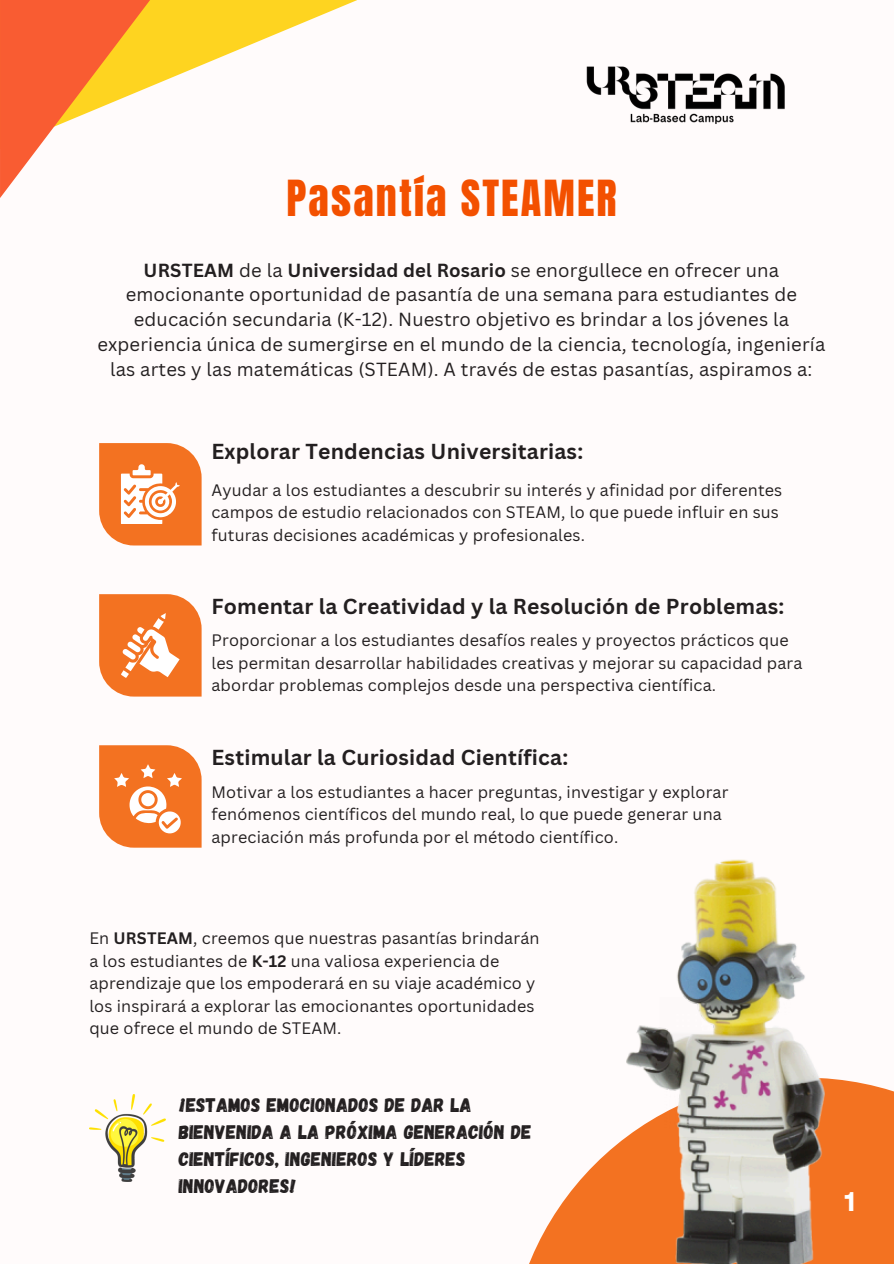
<style>
.page{position:relative;width:894px;height:1264px;background:#fff}
.page>*{position:absolute;margin:0;border:0;box-sizing:border-box;transform-origin:0 0}
.t1{font:42.3px "Anton";letter-spacing:.05em;color:#f35000}
.t2{font:700 27px "Garet";color:#fff}
.t3{font:700 21.15px "Canva Sans";letter-spacing:.01em;color:#231f20}
.t4{font:19.65px/27px "Gagalin";letter-spacing:.01em;color:#231f20}
.t5{font:18.45px/24.8px "Canva Sans";letter-spacing:.01em;color:#231f20;text-align:center}
.t6{font:16.2px/22.5px "Canva Sans";letter-spacing:.01em;color:#231f20}
.s1{font-weight:700}
</style>
<div class="page">
<div style="left:0;top:0;width:893px;height:1263px;background:#fffbfb"></div>
<svg style="left:150px;top:0;width:207px;height:87px"></svg>
<svg style="left:0;top:0;width:150px;height:198px"></svg>
<svg style="left:99px;top:443px;width:102px;height:102px"></svg>
<svg style="left:99px;top:594px;width:102px;height:102px"></svg>
<svg style="left:99px;top:745px;width:102px;height:102px"></svg>
<img style="left:586px;top:66px;width:199px;height:58px">
<img style="left:529px;top:859px;width:364px;height:404px">
<img style="left:89px;top:1094px;width:77px;height:87px">
<p class="t1" style="left:286px;top:168px;width:331px">Pasantía STEAMER</p>
<h2 class="t5" style="left:97px;top:257px;width:729px"><span class="s1">URSTEAM</span> de la <span class="s1">Universidad del Rosario</span> se enorgullece en ofrecer una emocionante oportunidad de pasantía de una semana para estudiantes de educación secundaria (K-12). Nuestro objetivo es brindar a los jóvenes la experiencia única de sumergirse en el mundo de la ciencia, tecnología, ingeniería las artes y las matemáticas (STEAM). A través de estas pasantías, aspiramos a:</h2>
<p class="t3" style="left:211px;top:436px;width:373px">Explorar Tendencias Universitarias:</p>
<p class="t6" style="left:211px;top:478px;width:572px">Ayudar a los estudiantes a descubrir su interés y afinidad por diferentes campos de estudio relacionados con STEAM, lo que puede influir en sus futuras decisiones académicas y profesionales.</p>
<h1 class="t3" style="left:211px;top:591px;width:574px">Fomentar la Creatividad y la Resolución de Problemas:</h1>
<p class="t6" style="left:211px;top:629px;width:592px">Proporcionar a los estudiantes desafíos reales y proyectos prácticos que les permitan desarrollar habilidades creativas y mejorar su capacidad para abordar problemas complejos desde una perspectiva científica.</p>
<h2 class="t3" style="left:211px;top:742px;width:358px">Estimular la Curiosidad Científica:</h2>
<h4 class="t6" style="left:211px;top:780px;width:518px">Motivar a los estudiantes a hacer preguntas, investigar y explorar fenómenos científicos del mundo real, lo que puede generar una apreciación más profunda por el método científico.</h4>
<p class="t6" style="left:89px;top:926px;width:451px">En <span class="s1">URSTEAM</span>, creemos que nuestras pasantías brindarán a los estudiantes de <span class="s1">K-12</span> una valiosa experiencia de aprendizaje que los empoderará en su viaje académico y los inspirará a explorar las emocionantes oportunidades que ofrece el mundo de STEAM.</p>
<h2 class="t4" style="left:179px;top:1090px;width:354px">¡ESTAMOS EMOCIONADOS DE DAR LA<br>BIENVENIDA A LA PRÓXIMA GENERACIÓN DE<br>CIENTÍFICOS, INGENIEROS Y LÍDERES<br>INNOVADORES!</h2>
<p class="t2" style="left:843px;top:1182px;width:13px">1</p>
</div>
